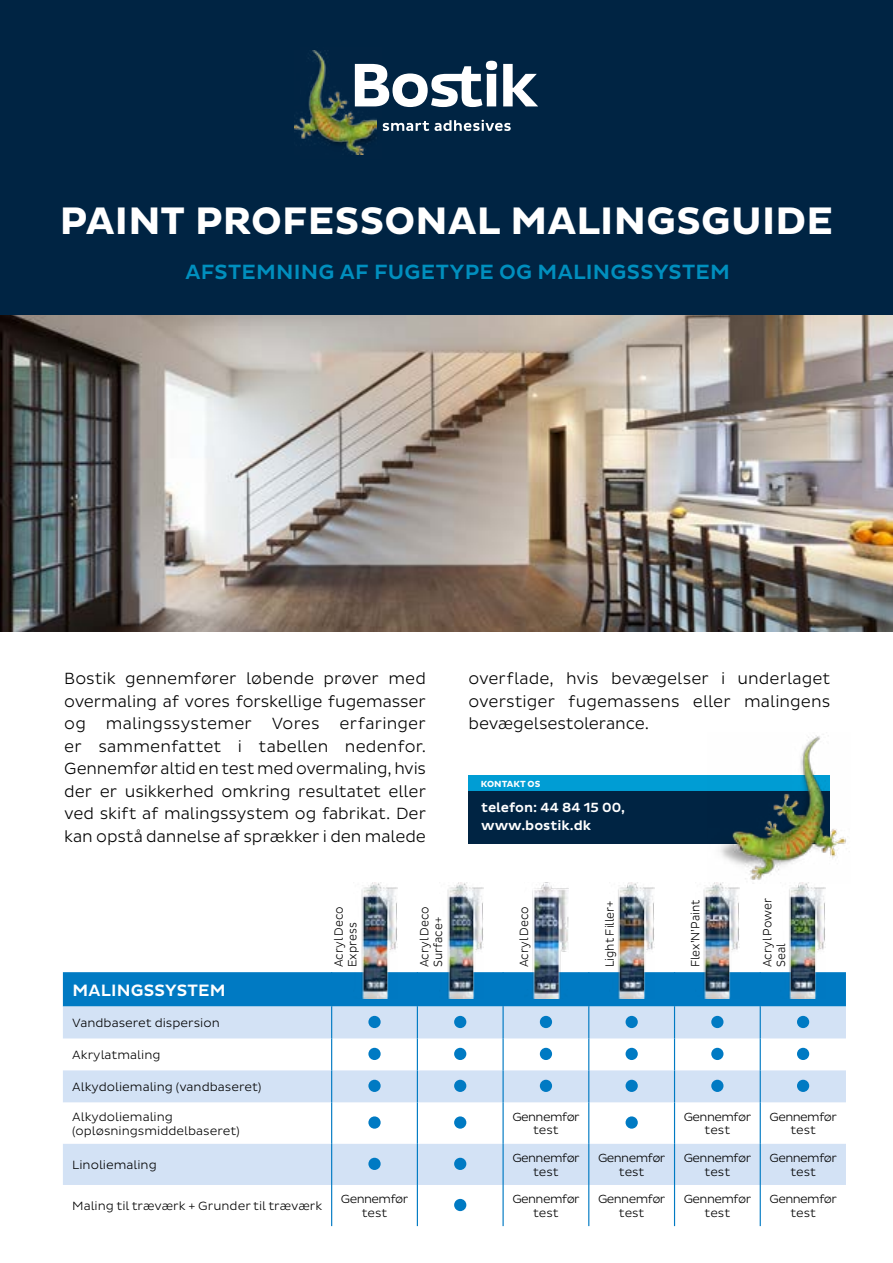
<style>
.page{position:relative;width:893px;height:1263px;background:#fff}
.page>*{position:absolute;margin:0;border:0;box-sizing:border-box;transform-origin:0 0}
.t1{font:700 39px "Bostik";letter-spacing:.01em;color:#fff}
.t2{font:500 21px "Bostik";letter-spacing:.01em;color:#008fbe}
.t3{font:500 16.8px "Bostik";letter-spacing:.015em;color:#fff}
.t4{font:300 16.5px/22.5px "Bostik";letter-spacing:-.005em;color:#000;text-align:justify}
.t5{font:500 13.5px/18px "Bostik";color:#fff}
.t6{font:300 12.15px/13.6px "Bostik";color:#000}
.t7{font:300 12.15px/13.6px "Bostik";color:#000;scale:.9 1}
.t8{font:300 12px/13.5px "Bostik";letter-spacing:-.05em;color:#000;text-align:center}
.t9{font:700 9px "Bostik";color:#fff}
</style>
<div class="page">
<div style="left:0;top:0;width:893px;height:316px;background:#002443"></div>
<img style="left:0;top:316px;width:893px;height:315px">
<div style="left:468px;top:775px;width:362px;height:17px;background:#009dd4"></div>
<div style="left:468px;top:792px;width:362px;height:52px;background:#002443"></div>
<img style="left:708px;top:735px;width:138px;height:148px">
<div style="left:63px;top:972px;width:783px;height:34px;background:#007ac3"></div>
<svg style="left:63px;top:1006px;width:783px;height:179px;fill:#d3e2f5"></svg>
<hr style="left:331px;top:972px;width:1px;height:34px;background:#007ac3">
<hr style="left:417px;top:972px;width:1px;height:34px;background:#007ac3">
<hr style="left:502px;top:972px;width:2px;height:34px;background:#007ac3">
<hr style="left:588px;top:972px;width:1px;height:34px;background:#007ac3">
<hr style="left:674px;top:972px;width:1px;height:34px;background:#007ac3">
<hr style="left:760px;top:972px;width:1px;height:34px;background:#007ac3">
<hr style="left:331px;top:1006px;width:1px;height:32px;background:#007ac3">
<hr style="left:417px;top:1006px;width:1px;height:32px;background:#007ac3">
<hr style="left:502px;top:1006px;width:2px;height:32px;background:#007ac3">
<hr style="left:588px;top:1006px;width:1px;height:32px;background:#007ac3">
<hr style="left:674px;top:1006px;width:1px;height:32px;background:#007ac3">
<hr style="left:760px;top:1006px;width:1px;height:32px;background:#007ac3">
<hr style="left:331px;top:1038px;width:1px;height:32px;background:#007ac3">
<hr style="left:417px;top:1038px;width:1px;height:32px;background:#007ac3">
<hr style="left:502px;top:1038px;width:2px;height:32px;background:#007ac3">
<hr style="left:588px;top:1038px;width:1px;height:32px;background:#007ac3">
<hr style="left:674px;top:1038px;width:1px;height:32px;background:#007ac3">
<hr style="left:760px;top:1038px;width:1px;height:32px;background:#007ac3">
<hr style="left:331px;top:1070px;width:1px;height:32px;background:#007ac3">
<hr style="left:417px;top:1070px;width:1px;height:32px;background:#007ac3">
<hr style="left:502px;top:1070px;width:2px;height:32px;background:#007ac3">
<hr style="left:588px;top:1070px;width:1px;height:32px;background:#007ac3">
<hr style="left:674px;top:1070px;width:1px;height:32px;background:#007ac3">
<hr style="left:760px;top:1070px;width:1px;height:32px;background:#007ac3">
<hr style="left:331px;top:1102px;width:1px;height:42px;background:#007ac3">
<hr style="left:417px;top:1102px;width:1px;height:42px;background:#007ac3">
<hr style="left:502px;top:1102px;width:2px;height:42px;background:#007ac3">
<hr style="left:588px;top:1102px;width:1px;height:42px;background:#007ac3">
<hr style="left:674px;top:1102px;width:1px;height:42px;background:#007ac3">
<hr style="left:760px;top:1102px;width:1px;height:42px;background:#007ac3">
<hr style="left:331px;top:1144px;width:1px;height:41px;background:#007ac3">
<hr style="left:417px;top:1144px;width:1px;height:41px;background:#007ac3">
<hr style="left:502px;top:1144px;width:2px;height:41px;background:#007ac3">
<hr style="left:588px;top:1144px;width:1px;height:41px;background:#007ac3">
<hr style="left:674px;top:1144px;width:1px;height:41px;background:#007ac3">
<hr style="left:760px;top:1144px;width:1px;height:41px;background:#007ac3">
<hr style="left:331px;top:1185px;width:1px;height:41px;background:#007ac3">
<hr style="left:417px;top:1185px;width:1px;height:41px;background:#007ac3">
<hr style="left:502px;top:1185px;width:2px;height:41px;background:#007ac3">
<hr style="left:588px;top:1185px;width:1px;height:41px;background:#007ac3">
<hr style="left:674px;top:1185px;width:1px;height:41px;background:#007ac3">
<hr style="left:760px;top:1185px;width:1px;height:41px;background:#007ac3">
<div style="left:368px;top:1016px;width:13px;height:12px;background:#007ac3;border-radius:50%"></div>
<div style="left:454px;top:1016px;width:12px;height:12px;background:#007ac3;border-radius:50%"></div>
<div style="left:540px;top:1016px;width:12px;height:12px;background:#007ac3;border-radius:50%"></div>
<div style="left:626px;top:1016px;width:12px;height:12px;background:#007ac3;border-radius:50%"></div>
<div style="left:711px;top:1016px;width:12px;height:12px;background:#007ac3;border-radius:50%"></div>
<div style="left:797px;top:1016px;width:12px;height:12px;background:#007ac3;border-radius:50%"></div>
<div style="left:368px;top:1048px;width:13px;height:12px;background:#007ac3;border-radius:50%"></div>
<div style="left:454px;top:1048px;width:12px;height:12px;background:#007ac3;border-radius:50%"></div>
<div style="left:540px;top:1048px;width:12px;height:12px;background:#007ac3;border-radius:50%"></div>
<div style="left:626px;top:1048px;width:12px;height:12px;background:#007ac3;border-radius:50%"></div>
<div style="left:711px;top:1048px;width:12px;height:12px;background:#007ac3;border-radius:50%"></div>
<div style="left:797px;top:1048px;width:12px;height:12px;background:#007ac3;border-radius:50%"></div>
<div style="left:368px;top:1080px;width:13px;height:12px;background:#007ac3;border-radius:50%"></div>
<div style="left:454px;top:1080px;width:12px;height:12px;background:#007ac3;border-radius:50%"></div>
<div style="left:540px;top:1080px;width:12px;height:12px;background:#007ac3;border-radius:50%"></div>
<div style="left:626px;top:1080px;width:12px;height:12px;background:#007ac3;border-radius:50%"></div>
<div style="left:711px;top:1080px;width:12px;height:12px;background:#007ac3;border-radius:50%"></div>
<div style="left:797px;top:1080px;width:12px;height:12px;background:#007ac3;border-radius:50%"></div>
<svg style="left:368px;top:1116px;width:13px;height:13px"></svg>
<div style="left:454px;top:1116px;width:12px;height:13px;background:#007ac3;border-radius:50%"></div>
<div style="left:626px;top:1116px;width:12px;height:13px;background:#007ac3;border-radius:50%"></div>
<div style="left:368px;top:1158px;width:13px;height:12px;background:#007ac3;border-radius:50%"></div>
<div style="left:454px;top:1158px;width:12px;height:12px;background:#007ac3;border-radius:50%"></div>
<div style="left:454px;top:1199px;width:12px;height:12px;background:#007ac3;border-radius:50%"></div>
<img style="left:354px;top:883px;width:44px;height:115px">
<img style="left:439px;top:883px;width:44px;height:115px">
<img style="left:524px;top:883px;width:45px;height:115px">
<img style="left:781px;top:883px;width:44px;height:115px">
<img style="left:695px;top:883px;width:45px;height:115px">
<img style="left:610px;top:883px;width:44px;height:115px">
<img style="left:295px;top:51px;width:82px;height:103px">
<svg style="left:383px;top:121px;width:46px;height:10px"></svg>
<svg style="left:435px;top:120px;width:76px;height:11px"></svg>
<svg style="left:355px;top:61px;width:183px;height:46px"></svg>
<h1 class="t1" style="left:60px;top:199px;width:775px">PAINT PROFESSONAL MALINGSGUIDE</h1>
<p class="t2" style="left:185px;top:260px;width:546px">AFSTEMNING AF FUGETYPE OG MALINGSSYSTEM</p>
<p class="t4" style="left:64px;top:667px;width:363px">Bostik gennemfører løbende prøver med overmaling af vores forskellige fugemasser og malingssystemer Vores erfaringer er sammenfattet i tabellen nedenfor.<br>Gennemfør altid en test med overmaling, hvis der er usikkerhed omkring resultatet eller ved skift af malingssystem og fabrikat. Der kan opstå dannelse af sprækker i den malede</p>
<p class="t4" style="left:468px;top:667px;width:363px">overflade, hvis bevægelser i underlaget overstiger fugemassens eller malingens bevægelsestolerance.</p>
<p class="t9" style="left:481px;top:779px;width:61px">KONTAKT OS</p>
<p class="t5" style="left:481px;top:798px;width:146px">telefon: 44 84 15 00, www.bostik.dk</p>
<p class="t7" style="left:332px;top:967px;width:69px;rotate:-90deg">Acryl Deco<br>Express</p>
<p class="t7" style="left:418px;top:967px;width:69px;rotate:-90deg">Acryl Deco<br>Surface+</p>
<p class="t7" style="left:517px;top:967px;width:69px;rotate:-90deg">Acryl Deco</p>
<p class="t7" style="left:603px;top:967px;width:76px;rotate:-90deg">Light Filler+</p>
<p class="t7" style="left:689px;top:967px;width:77px;rotate:-90deg">Flex’N’Paint</p>
<p class="t7" style="left:761px;top:967px;width:78px;rotate:-90deg">Acryl Power<br>Seal</p>
<p class="t3" style="left:72px;top:980px;width:155px">MALINGSSYSTEM</p>
<p class="t6" style="left:72px;top:1016px;width:149px">Vandbaseret dispersion</p>
<p class="t6" style="left:72px;top:1048px;width:90px">Akrylatmaling</p>
<p class="t6" style="left:72px;top:1080px;width:191px">Alkydoliemaling (vandbaseret)</p>
<p class="t6" style="left:72px;top:1110px;width:169px">Alkydoliemaling (opløsningsmiddelbaseret)</p>
<p class="t8" style="left:512px;top:1110px;width:69px">Gennemfør test</p>
<p class="t8" style="left:684px;top:1110px;width:69px">Gennemfør test</p>
<p class="t8" style="left:769px;top:1110px;width:69px">Gennemfør test</p>
<p class="t6" style="left:72px;top:1158px;width:86px">Linoliemaling</p>
<p class="t8" style="left:512px;top:1151px;width:69px">Gennemfør test</p>
<p class="t8" style="left:598px;top:1151px;width:69px">Gennemfør test</p>
<p class="t8" style="left:684px;top:1151px;width:69px">Gennemfør test</p>
<p class="t8" style="left:769px;top:1151px;width:69px">Gennemfør test</p>
<p class="t6" style="left:72px;top:1199px;width:252px">Maling til træværk + Grunder til træværk</p>
<p class="t8" style="left:341px;top:1192px;width:69px">Gennemfør test</p>
<p class="t8" style="left:512px;top:1192px;width:69px">Gennemfør test</p>
<p class="t8" style="left:598px;top:1192px;width:69px">Gennemfør test</p>
<p class="t8" style="left:684px;top:1192px;width:69px">Gennemfør test</p>
<p class="t8" style="left:769px;top:1192px;width:69px">Gennemfør test</p>
</div>
